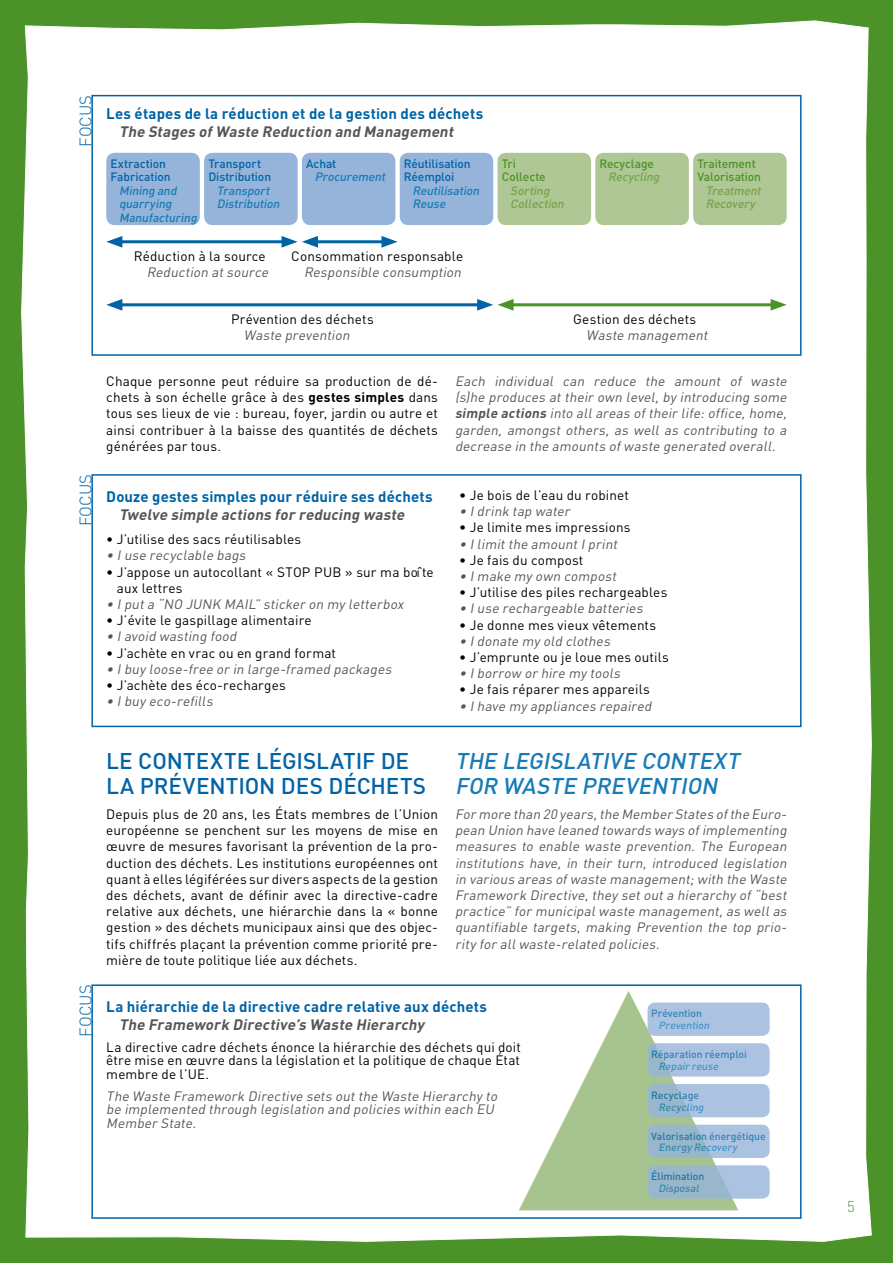
<style>
.page{position:relative;width:893px;height:1263px;background:#4b9229}
.page>*{position:absolute;margin:0;border:0;box-sizing:border-box;transform-origin:0 0}
.t1{font:500 22.5px/25.5px "DINOT";letter-spacing:.005em;color:#0063a6}
.t2{font:italic 500 22.5px/25.5px "DINOT";letter-spacing:.055em;color:#167bb7}
.t3{font:300 16.5px "DIN";letter-spacing:.005em;color:#0063a6}
.t4{font:700 15px "DIN";letter-spacing:.01em;color:#0063a6}
.t5{font:italic 700 15px "DIN";color:#565655}
.t6{font:300 15px "DIN";color:#4b9229}
.t7{font:13.5px/16.2px "DIN";letter-spacing:.015em;color:#000;text-align:justify}
.t8{font:italic 13.5px/16.2px "DIN";letter-spacing:-.205em;color:#565655;text-align:justify}
.t9{font:italic 500 12px/13.5px "DINOT";letter-spacing:-.21em;color:#167bb7}
.t10{font:500 12px/13.5px "DINOT";letter-spacing:-.01em;color:#0063a6}
.t11{font:italic 500 12px/13.5px "DINOT";letter-spacing:-.185em;color:#75a34b}
.t12{font:500 12px/13.5px "DINOT";letter-spacing:-.005em;color:#4b9229}
.t13{font:500 10.5px "DINOT";letter-spacing:-.005em;color:#0063a6}
.t14{font:italic 500 10.5px "DINOT";color:#167bb7}
.s1{font-weight:700}
</style>
<div class="page">
<div style="left:21px;top:20px;width:851px;height:1222px;background:#fff"></div>
<div style="left:497px;top:153px;width:94px;height:72px;background:#afc794;border-radius:9px"></div>
<div style="left:595px;top:153px;width:94px;height:72px;background:#afc794;border-radius:9px"></div>
<div style="left:106px;top:153px;width:94px;height:72px;background:#96b4d9;border-radius:9px"></div>
<div style="left:204px;top:153px;width:94px;height:72px;background:#96b4d9;border-radius:9px"></div>
<div style="left:302px;top:153px;width:93px;height:72px;background:#96b4d9;border-radius:9px"></div>
<div style="left:693px;top:153px;width:94px;height:72px;background:#afc794;border-radius:9px"></div>
<div style="left:400px;top:153px;width:93px;height:72px;background:#96b4d9;border-radius:9px"></div>
<hr style="left:117px;top:303px;width:366px;height:3px;background:#0063a6">
<svg style="left:106px;top:299px;width:16px;height:12px"></svg>
<hr style="left:508px;top:303px;width:268px;height:3px;background:#4b9229">
<svg style="left:477px;top:299px;width:37px;height:12px"></svg>
<svg style="left:771px;top:299px;width:16px;height:12px"></svg>
<hr style="left:117px;top:240px;width:170px;height:3px;background:#0063a6">
<svg style="left:106px;top:236px;width:16px;height:12px"></svg>
<hr style="left:312px;top:240px;width:75px;height:3px;background:#0063a6">
<svg style="left:282px;top:236px;width:36px;height:12px"></svg>
<svg style="left:381px;top:236px;width:17px;height:12px"></svg>
<svg style="left:519px;top:991px;width:219px;height:219px;background:#cfdec1"></svg>
<div style="left:647px;top:1002px;width:123px;height:34px;background:#abc3e0;border-radius:7px"></div>
<div style="left:647px;top:1084px;width:123px;height:33px;background:linear-gradient(to right,#9bb8cc,#b1c7e7);border-radius:7px"></div>
<div style="left:647px;top:1165px;width:123px;height:34px;background:linear-gradient(to right,#93b3c2,#acc4e2);border-radius:7px"></div>
<div style="left:647px;top:1043px;width:123px;height:33px;background:linear-gradient(to right,#a3bed6,#afc5e4);border-radius:7px"></div>
<div style="left:647px;top:1125px;width:123px;height:33px;background:linear-gradient(to right,#95b4c5,#b0c7e7);border-radius:7px"></div>
<div style="left:91px;top:95px;width:710px;height:261px;border:2px solid #0063a6"></div>
<div style="left:91px;top:474px;width:710px;height:253px;border:2px solid #0063a6"></div>
<div style="left:91px;top:984px;width:710px;height:235px;border:2px solid #0063a6"></div>
<p class="t3" style="left:75px;top:147px;width:54px;rotate:-90deg">FOCUS</p>
<p class="t3" style="left:75px;top:526px;width:54px;rotate:-90deg">FOCUS</p>
<p class="t3" style="left:75px;top:1036px;width:54px;rotate:-90deg">FOCUS</p>
<p class="t4" style="left:106px;top:104px;width:378px">Les étapes de la réduction et de la gestion des déchets</p>
<p class="t5" style="left:119px;top:122px;width:339px">The Stages ofWaste Reduction and Management</p>
<p class="t10" style="left:111px;top:156px;width:62px">Extraction<br>Fabrication</p>
<p class="t9" style="left:119px;top:183px;width:82px">Mining and quarrying<br>Manufacturing</p>
<p class="t10" style="left:404px;top:156px;width:68px">Réutilisation<br>Réemploi</p>
<p class="t9" style="left:412px;top:183px;width:71px">Reutilisation<br>Reuse</p>
<p class="t10" style="left:208px;top:156px;width:64px">Transport<br>Distribution</p>
<p class="t9" style="left:217px;top:183px;width:67px">Transport<br>Distribution</p>
<p class="t10" style="left:306px;top:156px;width:32px">Achat</p>
<p class="t9" style="left:315px;top:170px;width:75px">Procurement</p>
<p class="t7" style="left:134px;top:248px;width:133px">Réduction à la source</p>
<p class="t8" style="left:147px;top:263px;width:126px">Reduction atsource</p>
<p class="t7" style="left:291px;top:248px;width:173px">Consommation responsable</p>
<p class="t8" style="left:304px;top:263px;width:162px">Responsible consumption</p>
<p class="t7" style="left:231px;top:311px;width:144px">Prévention des déchets</p>
<p class="t8" style="left:244px;top:326px;width:110px">Waste prevention</p>
<p class="t12" style="left:502px;top:156px;width:45px">Tri<br>Collecte</p>
<p class="t11" style="left:510px;top:183px;width:58px">Sorting<br>Collection</p>
<p class="t12" style="left:600px;top:156px;width:56px">Recyclage</p>
<p class="t11" style="left:608px;top:170px;width:55px">Recycling</p>
<p class="t12" style="left:697px;top:156px;width:65px">Traitement<br>Valorisation</p>
<p class="t11" style="left:706px;top:183px;width:59px">Treatment<br>Recovery</p>
<p class="t7" style="left:573px;top:311px;width:125px">Gestion des déchets</p>
<p class="t8" style="left:586px;top:326px;width:126px">Waste management</p>
<p class="t7" style="left:106px;top:373px;width:333px">Chaque personne peut réduire sa production de dé&shy;chets à son échelle grâce à des <span class="s1">gestes simples</span> dans tous ses lieux de vie : bureau, foyer, jardin ou autre et ainsi contribuer à la baisse des quantités de déchets générées par tous.</p>
<p class="t4" style="left:106px;top:486px;width:328px">Douze gestes simples pour réduire ses déchets</p>
<p class="t5" style="left:119px;top:504px;width:290px">Twelve simple actions for reducing waste</p>
<p class="t7" style="left:106px;top:531px;width:196px">• J’utilise des sacs réutilisables</p>
<p class="t8" style="left:106px;top:547px;width:144px">• I use recyclable bags</p>
<p class="t7" style="left:106px;top:563px;width:189px">• J’appose un autocollant « STOP</p>
<p class="t7" style="left:314px;top:563px;width:121px">PU B » sur ma boîte</p>
<p class="t7" style="left:117px;top:580px;width:67px">aux lettres</p>
<p class="t8" style="left:106px;top:596px;width:97px">• I puta “NO JUNK</p>
<p class="t8" style="left:224px;top:596px;width:184px">MAI L” sticker on my letterbox</p>
<p class="t7" style="left:106px;top:612px;width:207px">• J’évite le gaspillage alimentaire</p>
<p class="t8" style="left:106px;top:628px;width:135px">• I avoid wasting food</p>
<p class="t7" style="left:106px;top:644px;width:231px">• J’achète en vrac ou en grand format</p>
<p class="t8" style="left:106px;top:661px;width:290px">• I buy loose-free or in large-framed packages</p>
<p class="t7" style="left:106px;top:677px;width:181px">• J’achète des éco-recharges</p>
<p class="t8" style="left:106px;top:693px;width:111px">• I buy eco-refills</p>
<h1 class="t1" style="left:106px;top:747px;width:319px">Le contexte législatif de la prévention des déchets</h1>
<p class="t7" style="left:106px;top:806px;width:333px">Depuis plus de 20 ans, les États membres de l’Union européenne se penchent sur les moyens de mise en œuvre de mesures favorisant la prévention de la pro&shy;duction des déchets. Les institutions européennes ont quant à elles légiférées sur divers aspects de la gestion des déchets, avant de définir avec la directive-cadre relative aux déchets, une hiérarchie dans la « bonne gestion » des déchets municipaux ainsi que des objec&shy;tifs chiffrés plaçant la prévention comme priorité pre&shy;mière de toute politique liée aux déchets.</p>
<p class="t8" style="left:455px;top:373px;width:336px">Each individual can reduce the amount of waste (s)he produces at their own level, by introducing some <span class="s1">simple actions</span> into allareas oftheir life:office,home, garden, amongst others, as well as contributing to a decrease in the amounts ofwaste generated overall.</p>
<p class="t7" style="left:459px;top:487px;width:171px">• Je bois de l’eau du robinet</p>
<p class="t8" style="left:459px;top:503px;width:115px">• I drink tap water</p>
<p class="t7" style="left:459px;top:519px;width:173px">• Je limite mes impressions</p>
<p class="t8" style="left:459px;top:535px;width:162px">• I limitthe amountI print</p>
<p class="t7" style="left:459px;top:552px;width:126px">• Je fais du compost</p>
<p class="t8" style="left:459px;top:568px;width:161px">• I make my own compost</p>
<p class="t7" style="left:459px;top:584px;width:210px">• J’utilise des piles rechargeables</p>
<p class="t8" style="left:459px;top:600px;width:188px">• I use rechargeable batteries</p>
<p class="t7" style="left:459px;top:616px;width:198px">• Je donne mes vieux vêtements</p>
<p class="t8" style="left:459px;top:633px;width:155px">• I donate my old clothes</p>
<p class="t7" style="left:459px;top:649px;width:211px">• J’emprunte ou je loue mes outils</p>
<p class="t8" style="left:459px;top:665px;width:165px">• I borrow or hire my tools</p>
<p class="t7" style="left:459px;top:681px;width:192px">• Je fais réparer mes appareils</p>
<p class="t8" style="left:459px;top:697px;width:197px">• I have my appliances repaired</p>
<h1 class="t2" style="left:455px;top:747px;width:291px">The Legislative Context for Waste Prevention</h1>
<p class="t8" style="left:455px;top:806px;width:336px">For more than 20 years,the Member States ofthe Euro&shy;pean Union have leaned towards ways ofimplementing measures to enable waste prevention. The European institutions have, in their turn, introduced legislation in various areas ofwaste management;with the Waste Framework Directive,they setouta hierarchy of“best practice” for municipalwaste management,as wellas quantifiable targets, making Prevention the top prio&shy;rity for allwaste-related policies.</p>
<p class="t4" style="left:106px;top:996px;width:382px">La hiérarchie de la directive cadre relative aux déchets</p>
<p class="t5" style="left:119px;top:1014px;width:307px">The Framework Directive’s Waste Hierarchy</p>
<p class="t7" style="left:106px;top:1040px;width:416px;line-height:13.5px">La directive cadre déchets énonce la hiérarchie des déchets qui doit être mise en œuvre dans la législation et la politique de chaque État membre de l’UE.</p>
<p class="t8" style="left:106px;top:1089px;width:395px;line-height:13.5px;text-align:left">The Waste Framework Directive sets outthe Waste H ierarchy to be implemented through legislation and policies within each EU<br>Member State.</p>
<p class="t13" style="left:651px;top:1007px;width:52px">Prévention</p>
<p class="t14" style="left:659px;top:1019px;width:55px">Prevention</p>
<p class="t13" style="left:651px;top:1047px;width:97px">Réparation réemploi</p>
<p class="t14" style="left:659px;top:1059px;width:64px">Repairreuse</p>
<p class="t13" style="left:651px;top:1088px;width:49px">Recyclage</p>
<p class="t14" style="left:659px;top:1100px;width:49px">Recycling</p>
<p class="t13" style="left:651px;top:1129px;width:116px">Valorisation énergétique</p>
<p class="t14" style="left:659px;top:1141px;width:82px">EnergyRecovery</p>
<p class="t13" style="left:651px;top:1170px;width:55px">Élimination</p>
<p class="t14" style="left:659px;top:1181px;width:44px">Disposal</p>
<p class="t6" style="left:847px;top:1197px;width:9px">5</p>
</div>
